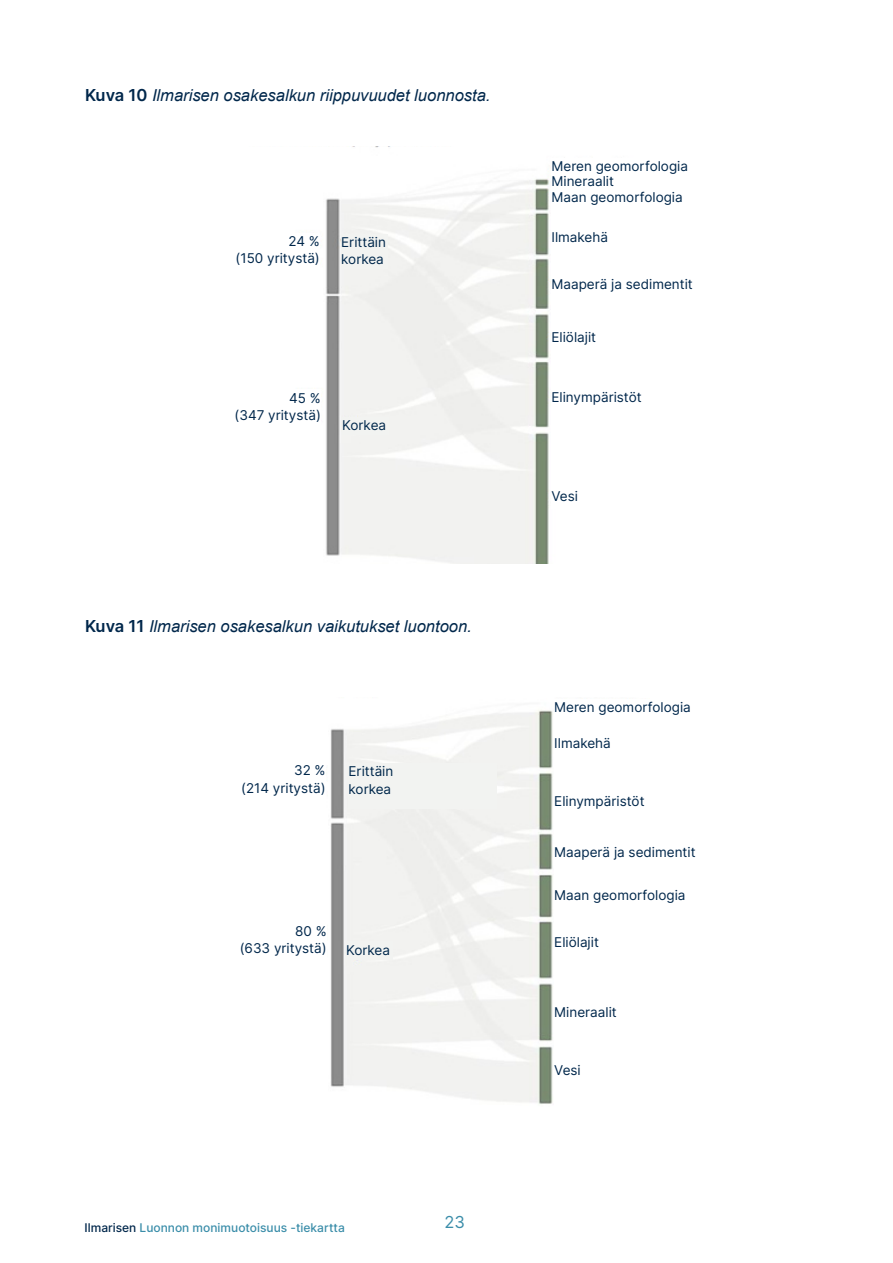
<style>
.page{position:relative;width:893px;height:1263px;background:#fff}
.page>*{position:absolute;margin:0;border:0;box-sizing:border-box;transform-origin:0 0}
.Leipis{font:italic 16.5px "Arial";color:#00274b}
.t1{font:16.5px "Inter";color:#3a8da9}
.Leipis-2{font:13.5px "Inter";color:#00274b}
.t2{font:500 12px "Inter";color:#3a8da9}
.s1{font-family:"Inter";font-weight:600;font-style:normal}
.s2{color:#00274b}
</style>
<div class="page">
<img style="left:299px;top:147px;width:252px;height:417px">
<img style="left:327px;top:698px;width:303px;height:406px">
<div style="left:341px;top:234px;width:47px;height:35px;background:#f2f3f1"></div>
<div style="left:342px;top:417px;width:47px;height:18px;background:#f2f3f1"></div>
<div style="left:171px;top:233px;width:149px;height:45px;background:#fff"></div>
<div style="left:172px;top:389px;width:149px;height:46px;background:#fff"></div>
<div style="left:554px;top:699px;width:225px;height:441px;background:#fff"></div>
<div style="left:349px;top:763px;width:148px;height:46px;background:#f2f3f1"></div>
<div style="left:346px;top:941px;width:47px;height:19px;background:#f2f3f1"></div>
<p class="Leipis" style="left:85px;top:85px;width:407px"><span class="s1">Kuva 10</span> Ilmarisen osakesalkun riippuvuudet luonnosta.</p>
<p class="Leipis-2" style="left:288px;top:231px;width:33px">24 %</p>
<p class="Leipis-2" style="left:236px;top:249px;width:86px">(150 yritystä)</p>
<p class="Leipis-2" style="left:341px;top:232px;width:46px">Erittäin</p>
<p class="Leipis-2" style="left:341px;top:250px;width:44px">korkea</p>
<p class="Leipis-2" style="left:289px;top:388px;width:33px">45 %</p>
<p class="Leipis-2" style="left:235px;top:405px;width:88px">(347 yritystä)</p>
<p class="Leipis-2" style="left:342px;top:415px;width:45px">Korkea</p>
<p class="Leipis" style="left:85px;top:616px;width:388px"><span class="s1">Kuva 11</span> Ilmarisen osakesalkun vaikutukset luontoon.</p>
<p class="Leipis-2" style="left:294px;top:761px;width:33px">32 %</p>
<p class="Leipis-2" style="left:241px;top:778px;width:86px">(214 yritystä)</p>
<p class="Leipis-2" style="left:349px;top:762px;width:46px">Erittäin</p>
<p class="Leipis-2" style="left:349px;top:779px;width:44px">korkea</p>
<p class="Leipis-2" style="left:295px;top:921px;width:33px">80 %</p>
<p class="Leipis-2" style="left:240px;top:939px;width:88px">(633 yritystä)</p>
<p class="Leipis-2" style="left:346px;top:940px;width:45px">Korkea</p>
<p class="t2" style="left:85px;top:1219px;width:262px"><span class="s2">Ilmarisen</span> Luonnon monimuotoisuus -tiekartta</p>
<p class="t1" style="left:444px;top:1210px;width:22px">23</p>
<p class="Leipis-2" style="left:551px;top:157px;width:138px">Meren geomorfologia</p>
<p class="Leipis-2" style="left:551px;top:171px;width:64px">Mineraalit</p>
<p class="Leipis-2" style="left:551px;top:187px;width:133px">Maan geomorfologia</p>
<p class="Leipis-2" style="left:551px;top:227px;width:58px">Ilmakehä</p>
<p class="Leipis-2" style="left:551px;top:274px;width:143px">Maaperä ja sedimentit</p>
<p class="Leipis-2" style="left:551px;top:327px;width:46px">Eliölajit</p>
<p class="Leipis-2" style="left:551px;top:387px;width:92px">Elinympäristöt</p>
<p class="Leipis-2" style="left:551px;top:486px;width:28px">Vesi</p>
<p class="Leipis-2" style="left:554px;top:697px;width:138px">Meren geomorfologia</p>
<p class="Leipis-2" style="left:554px;top:733px;width:58px">Ilmakehä</p>
<p class="Leipis-2" style="left:554px;top:791px;width:92px">Elinympäristöt</p>
<p class="Leipis-2" style="left:554px;top:842px;width:143px">Maaperä ja sedimentit</p>
<p class="Leipis-2" style="left:554px;top:885px;width:133px">Maan geomorfologia</p>
<p class="Leipis-2" style="left:554px;top:932px;width:46px">Eliölajit</p>
<p class="Leipis-2" style="left:554px;top:1002px;width:64px">Mineraalit</p>
<p class="Leipis-2" style="left:554px;top:1060px;width:28px">Vesi</p>
</div>
